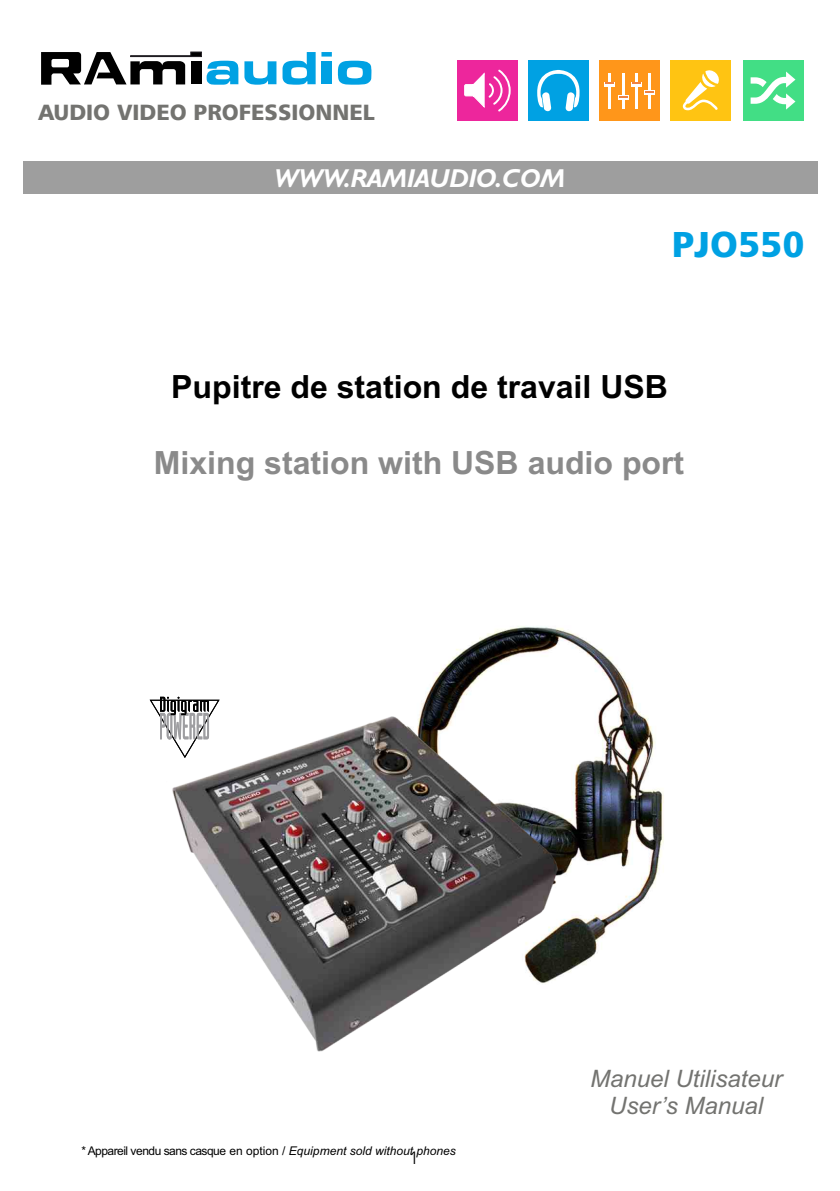
<style>
.page{position:relative;width:840px;height:1191px;background:#fff}
.page>*{position:absolute;margin:0;border:0;box-sizing:border-box;transform-origin:0 0}
.t1{font:36px "Humanist 777 BT Black B";color:#00a1e3}
.t2{font:700 32px "Arial";color:#8a8a8a}
.t3{font:700 32px "Arial";color:#000}
.t4{font:italic 700 26px "Humanist 521 BT";color:#fff}
.t5{font:italic 24px/26.8px "Arial";color:#737370;text-align:center}
.t6{font:22px "Humanist 777 BT Black B";color:#737370}
.t7{font:18px "Humanist 777 BT Light B";color:#000}
.t8{font:12px "Arial";letter-spacing:-.04em;color:#000}
.s1{font-style:italic}
</style>
<div class="page">
<img style="left:421px;top:626px;width:243px;height:350px">
<img style="left:172px;top:707px;width:386px;height:345px">
<svg style="left:149px;top:697px;width:71px;height:61px"></svg>
<div style="left:528px;top:60px;width:60px;height:61px;background:#00a1e3"></div>
<div style="left:457px;top:60px;width:60px;height:61px;background:#ed269c"></div>
<div style="left:599px;top:60px;width:60px;height:61px;background:#ff961a"></div>
<div style="left:742px;top:60px;width:60px;height:61px;background:#42de85"></div>
<div style="left:670px;top:60px;width:60px;height:61px;background:#ffc412"></div>
<div style="left:23px;top:162px;width:793px;height:32px;background:#9e9e9e"></div>
<svg style="left:464px;top:69px;width:47px;height:43px"></svg>
<svg style="left:537px;top:70px;width:42px;height:41px"></svg>
<svg style="left:750px;top:71px;width:45px;height:39px"></svg>
<svg style="left:682px;top:70px;width:37px;height:40px"></svg>
<hr style="left:608px;top:73px;width:3px;height:35px;background:#fff">
<hr style="left:621px;top:73px;width:3px;height:35px;background:#fff">
<hr style="left:634px;top:73px;width:3px;height:35px;background:#fff">
<hr style="left:647px;top:73px;width:3px;height:35px;background:#fff">
<svg style="left:604px;top:82px;width:10px;height:4px"></svg>
<svg style="left:618px;top:95px;width:10px;height:5px"></svg>
<svg style="left:631px;top:82px;width:10px;height:4px"></svg>
<svg style="left:644px;top:91px;width:10px;height:4px"></svg>
<svg style="left:644px;top:91px;width:9px;height:2px"></svg>
<svg style="left:321px;top:52px;width:10px;height:5px"></svg>
<div style="left:321px;top:61px;width:10px;height:23px;background:#00a1e3"></div>
<svg style="left:338px;top:61px;width:33px;height:24px"></svg>
<svg style="left:282px;top:52px;width:33px;height:33px"></svg>
<svg style="left:244px;top:61px;width:32px;height:24px"></svg>
<svg style="left:41px;top:51px;width:197px;height:34px"></svg>
<h3 class="t6" style="left:38px;top:104px;width:338px">AUDIO VIDEO PROFESSIONNEL</h3>
<h3 class="t4" style="left:274px;top:168px;width:292px">WWW.RAMIAUDIO.COM</h3>
<h1 class="t1" style="left:671px;top:230px;width:134px">PJO550</h1>
<h2 class="t3" style="left:171px;top:374px;width:498px">Pupitre de station de travail USB</h2>
<h2 class="t2" style="left:154px;top:451px;width:531px">Mixing station with USB audio port</h2>
<p class="t8" style="left:81px;top:1145px;width:376px">*Appareil vendu sans casque en option / <span class="s1">Equipment sold without phones</span></p>
<h3 class="t7" style="left:409px;top:1150px;width:12px">1</h3>
<h3 class="t5" style="left:589px;top:1067px;width:194px">Manuel Utilisateur<br>User’s Manual</h3>
</div>
